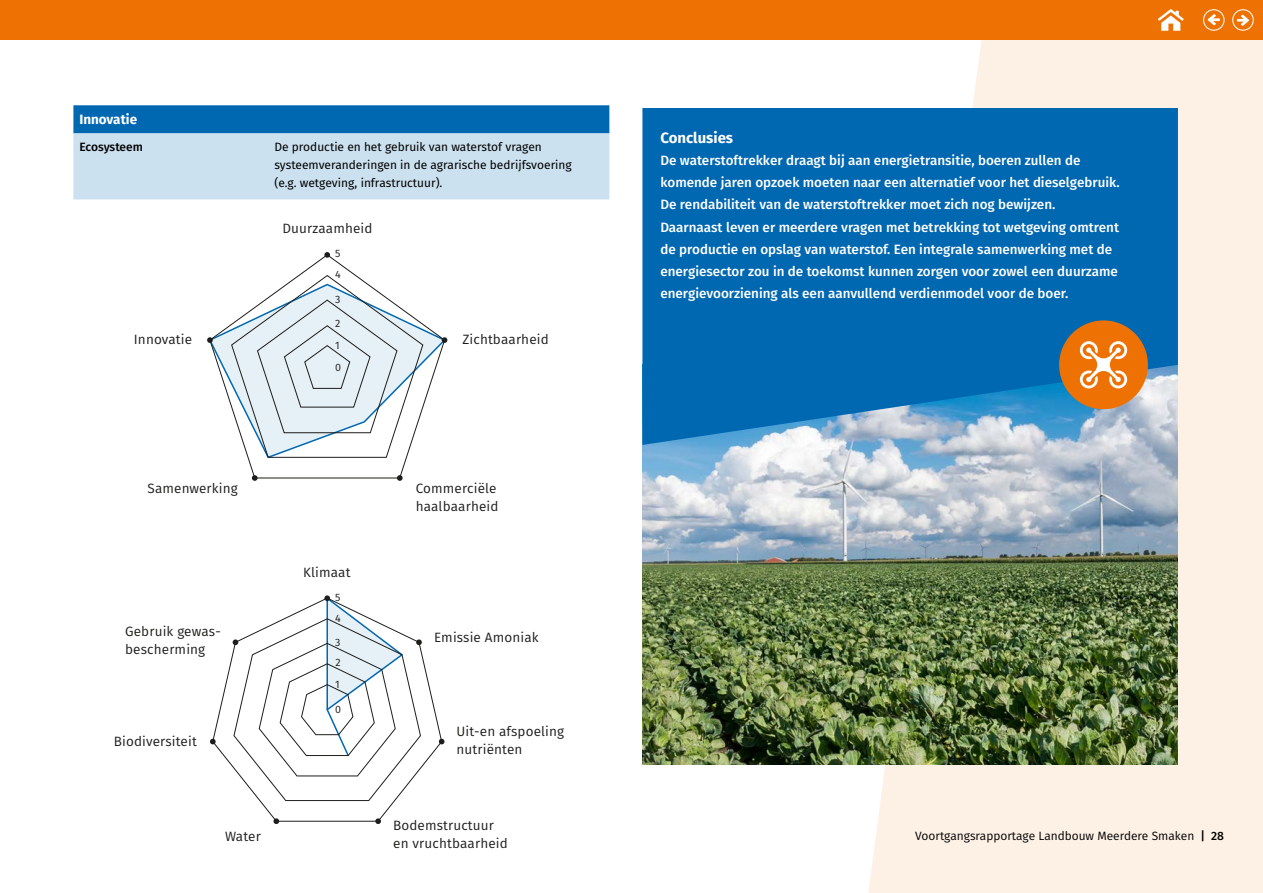
<style>
.page{position:relative;width:1263px;height:893px;background:#fff}
.page>*{position:absolute;margin:0;border:0;box-sizing:border-box;transform-origin:0 0}
.Alineakop_Wit_voor{font:700 15px "Fira Sans";color:#fff}
.Bodytekst__P{font:500 13.5px/22.2px "Fira Sans";color:#fff}
.t1{font:13.5px/18px "Fira Sans Book 4";letter-spacing:.01em;color:#1d1d1b}
.t2{font:700 13.5px "Fira Sans";color:#fff}
.Tabel_Bodytekst_Wit{font:12px/18px "Fira Sans";color:#000}
.t3{font:12px "Fira Sans";color:#000}
.Tabel_Bodytekst_Wit-2{font:500 12px "Fira Sans";letter-spacing:-.01em;color:#000}
.t4{font:10.65px/20.7px "Fira Sans Book 4";color:#1d1d1b}
.s1{font-weight:500}
</style>
<div class="page">
<div style="left:868px;top:40px;width:395px;height:853px;background:#fdf1e6"></div>
<img style="left:642px;top:445px;width:536px;height:319px">
<svg style="left:642px;top:108px;width:536px;height:337px;background:#1070b5"></svg>
<svg style="left:73px;top:105px;width:536px;height:94px;background:#90bddc"></svg>
<svg style="left:248px;top:256px;width:159px;height:222px"></svg>
<svg style="left:324px;top:252px;width:6px;height:6px"></svg>
<svg style="left:252px;top:475px;width:6px;height:6px"></svg>
<svg style="left:397px;top:475px;width:6px;height:6px"></svg>
<svg style="left:207px;top:275px;width:240px;height:184px"></svg>
<svg style="left:212px;top:641px;width:230px;height:181px"></svg>
<svg style="left:210px;top:739px;width:6px;height:5px"></svg>
<svg style="left:273px;top:818px;width:6px;height:6px"></svg>
<svg style="left:439px;top:739px;width:5px;height:5px"></svg>
<svg style="left:375px;top:818px;width:6px;height:6px"></svg>
<svg style="left:233px;top:595px;width:189px;height:206px"></svg>
<div style="left:648px;top:114px;width:525px;height:8px;background:#0067b1"></div>
<div style="left:1059px;top:320px;width:89px;height:89px;background:#ee7203;border-radius:50%"></div>
<svg style="left:1080px;top:341px;width:47px;height:47px"></svg>
<div style="left:0;top:0;width:1263px;height:40px;background:#ee7203"></div>
<div style="left:1203px;top:9px;width:21px;height:22px;border:1px solid #fff;border-radius:50%"></div>
<svg style="left:1208px;top:14px;width:12px;height:11px"></svg>
<div style="left:1232px;top:9px;width:22px;height:22px;border:1px solid #fff;border-radius:50%"></div>
<svg style="left:1237px;top:15px;width:12px;height:11px"></svg>
<svg style="left:1158px;top:9px;width:26px;height:22px"></svg>
<p class="t2" style="left:79px;top:108px;width:59px">Innovatie</p>
<p class="Tabel_Bodytekst_Wit-2" style="left:79px;top:138px;width:65px">Ecosysteem</p>
<p class="Tabel_Bodytekst_Wit" style="left:274px;top:138px;width:299px">De productie en het gebruik van waterstof vragen systeemveranderingen in de agrarische bedrijfsvoering (e.g. wetgeving, infrastructuur).</p>
<p class="t1" style="left:282px;top:220px;width:92px">Duurzaamheid</p>
<p class="t4" style="left:335px;top:243px;width:7px">5<br>4</p>
<p class="t1" style="left:134px;top:331px;width:60px">Innovatie</p>
<p class="t4" style="left:335px;top:289px;width:7px">3</p>
<p class="t4" style="left:335px;top:312px;width:7px;line-height:22px">2<br>1<br>0</p>
<p class="t1" style="left:462px;top:331px;width:88px">Zichtbaarheid</p>
<p class="t1" style="left:148px;top:479px;width:92px">Samenwerking</p>
<p class="t1" style="left:416px;top:479px;width:84px">Commerciële haalbaarheid</p>
<p class="t1" style="left:125px;top:622px;width:97px">Gebruik gewas&shy;bescherming</p>
<p class="t1" style="left:114px;top:732px;width:84px">Biodiversiteit</p>
<p class="t1" style="left:225px;top:827px;width:37px">Water</p>
<p class="t1" style="left:303px;top:563px;width:49px">Klimaat</p>
<p class="t4" style="left:335px;top:587px;width:7px">5<br>4</p>
<p class="t4" style="left:335px;top:652px;width:7px;line-height:21.3px">2<br>1</p>
<p class="t4" style="left:335px;top:698px;width:7px">0</p>
<p class="t4" style="left:335px;top:632px;width:7px">3</p>
<p class="t1" style="left:434px;top:629px;width:106px">Emissie Amoniak</p>
<p class="t1" style="left:456px;top:722px;width:109px">Uit-en afspoeling nutriënten</p>
<p class="t1" style="left:393px;top:817px;width:116px">Bodemstructuur en vruchtbaarheid</p>
<p class="Alineakop_Wit_voor" style="left:660px;top:125px;width:74px">Conclusies</p>
<p class="Bodytekst__P" style="left:660px;top:149px;width:461px">De waterstoftrekker draagt bij aan energietransitie, boeren zullen de komende jaren opzoek moeten naar een alternatief voor het dieselgebruik.<br>De rendabiliteit van de waterstoftrekker moet zich nog bewijzen.<br>Daarnaast leven er meerdere vragen met betrekking tot wetgeving omtrent de productie en opslag van waterstof. Een integrale samenwerking met de energiesector zou in de toekomst kunnen zorgen voor zowel een duurzame energievoorziening als een aanvullend verdienmodel voor de boer.</p>
<p class="t3" style="left:915px;top:827px;width:310px">Voortgangsrapportage Landbouw Meerdere Smaken <span class="s1">| 28</span></p>
</div>
